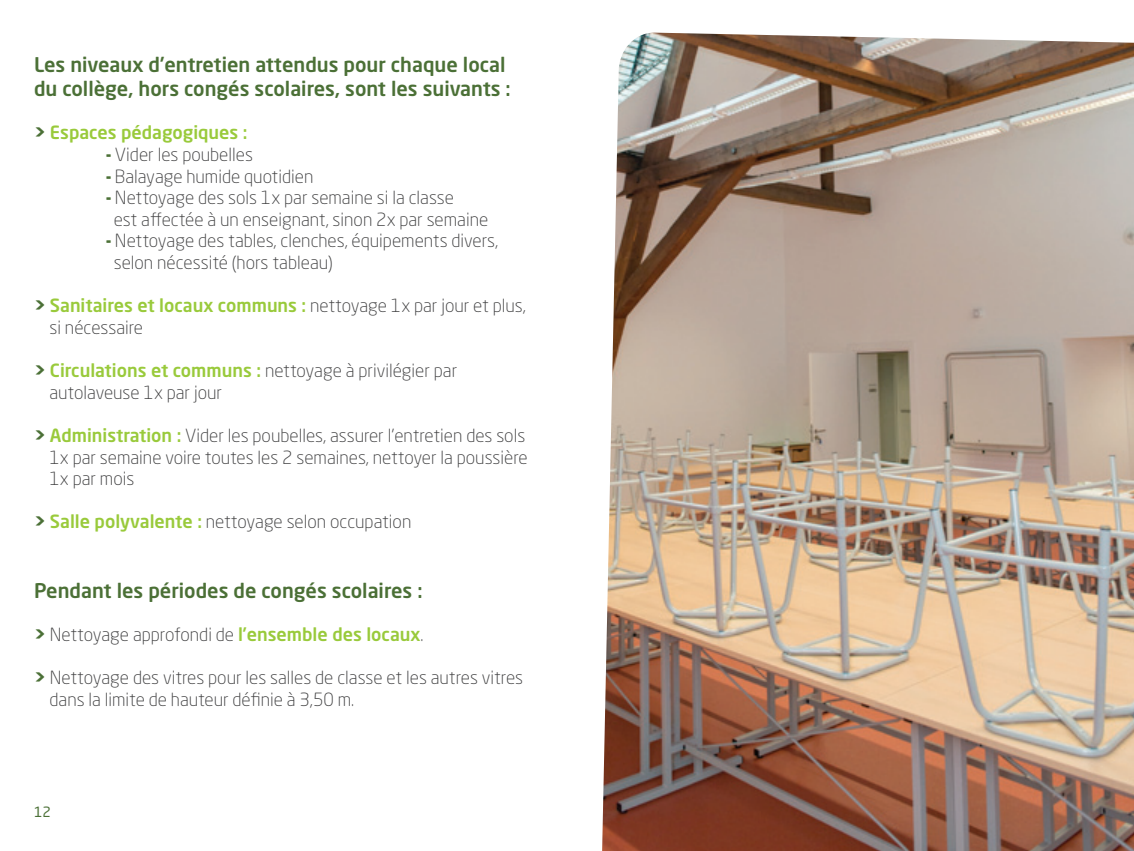
<style>
.page{position:relative;width:1134px;height:851px;background:#fff}
.page>*{position:absolute;margin:0;border:0;box-sizing:border-box;transform-origin:0 0}
.t1{font:500 20px/24px "Neo Sans Std";color:#4b7036}
.t2{font:300 18px/21.6px "Neo Sans Std";color:#3e3e3f}
.t3{font:500 18px "Neo Sans Std";color:#99ca3b}
.t4{font:14px "Neo Sans Std";color:#4b7036}
.s1{font-family:"NEO Titre";font-weight:900;color:#4b7036}
.s2{font-weight:500;color:#99ca3b}
</style>
<div class="page">
<img style="left:602px;top:33px;width:532px;height:817px">
<p class="t1" style="left:34px;top:52px;width:478px">Les niveaux d’entretien attendus pour chaque local du collège, hors congés scolaires, sont les suivants :</p>
<p class="t3" style="left:34px;top:121px;width:215px"><span class="s1">&gt;</span> Espaces pédagogiques :</p>
<p class="t2" style="left:106px;top:143px;width:148px"><span class="s1">-</span> Vider les poubelles</p>
<p class="t2" style="left:106px;top:165px;width:209px"><span class="s1">-</span> Balayage humide quotidien</p>
<p class="t2" style="left:114px;top:186px;width:376px;text-indent:-8px"><span class="s1">-</span> Nettoyage des sols 1x par semaine si la classe<br>est affectée à un enseignant, sinon 2x par semaine</p>
<p class="t2" style="left:114px;top:230px;width:386px;text-indent:-8px"><span class="s1">-</span> Nettoyage des tables, clenches, équipements divers, selon nécessité (hors tableau)</p>
<p class="t2" style="left:49px;top:294px;width:478px;text-indent:-15px"><span class="s1">&gt;</span> <span class="s2">Sanitaires et locaux communs :</span> nettoyage 1x par jour et plus, si nécessaire</p>
<p class="t2" style="left:49px;top:359px;width:409px;text-indent:-15px"><span class="s1">&gt;</span> <span class="s2">Circulations et communs :</span> nettoyage à privilégier par autolaveuse 1x par jour</p>
<p class="t2" style="left:49px;top:424px;width:480px;text-indent:-15px"><span class="s1">&gt;</span> <span class="s2">Administration :</span> Vider les poubelles, assurer l’entretien des sols<br>1x par semaine voire toutes les 2 semaines, nettoyer la poussière<br>1x par mois</p>
<p class="t2" style="left:34px;top:510px;width:379px"><span class="s1">&gt;</span> <span class="s2">Salle polyvalente :</span> nettoyage selon occupation</p>
<p class="t1" style="left:34px;top:578px;width:390px">Pendant les périodes de congés scolaires :</p>
<p class="t2" style="left:34px;top:623px;width:391px"><span class="s1">&gt;</span> Nettoyage approfondi de <span class="s2">l’ensemble des locaux</span>.</p>
<p class="t2" style="left:49px;top:666px;width:475px;text-indent:-15px"><span class="s1">&gt;</span> Nettoyage des vitres pour les salles de classe et les autres vitres dans la limite de hauteur définie à 3,50 m.</p>
<p class="t4" style="left:34px;top:803px;width:18px">12</p>
</div>
